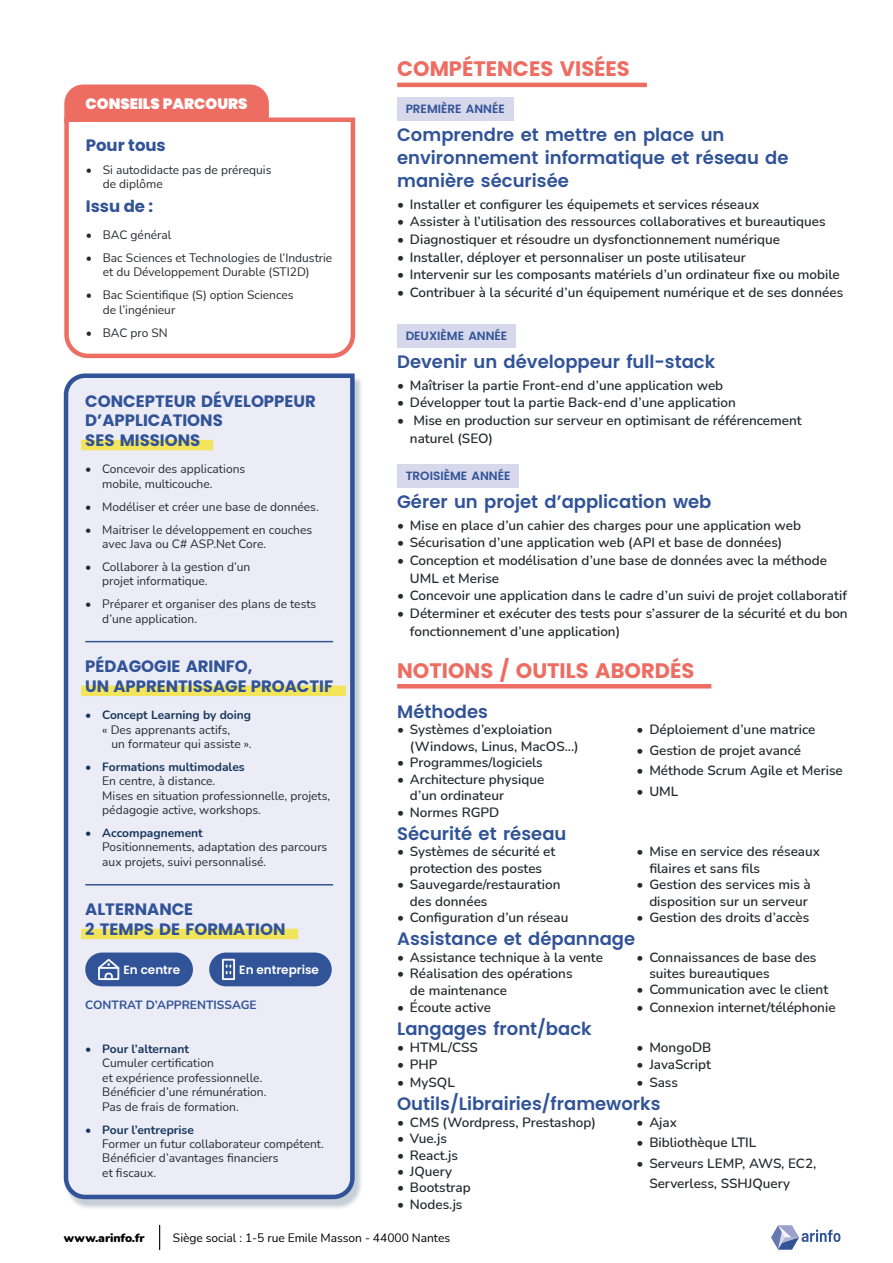
<style>
.page{position:relative;width:893px;height:1263px;background:#fff}
.page>*{position:absolute;margin:0;border:0;box-sizing:border-box;transform-origin:0 0}
.t1{font:700 21px "Poppins";color:#ed6d63}
.t2{font:600 18px/23.1px "Poppins";color:#315397}
.t3{font:700 16.5px/19.8px "Poppins";color:#315397}
.t4{font:900 15px "Poppins";color:#fff}
.t5{font:600 13.5px/16.5px "Nunito";color:#272931}
.t6{font:12px/14.4px "Nunito";color:#272931}
.t7{font:700 12px "Nunito";color:#16365b}
.t8{font:12px "Nunito";color:#000}
.t9{font:600 12px "Poppins";color:#315397}
.t10{font:700 12px "Nunito";color:#315397}
.t11{font:600 12px "Poppins";color:#fff}
.t12{font:900 12px "Nunito";letter-spacing:-.01em;color:#000}
</style>
<div class="page">
<svg style="left:771px;top:1225px;width:69px;height:24px"></svg>
<div style="left:64px;top:377px;width:299px;height:833px;background:#16365b;opacity:.25"></div>
<svg style="left:63px;top:373px;width:294px;height:828px"></svg>
<hr style="left:397px;top:83px;width:250px;height:4px;background:#ed6d63">
<div style="left:397px;top:98px;width:116px;height:23px;background:#d7d8eb"></div>
<div style="left:397px;top:325px;width:119px;height:23px;background:#d7d8eb"></div>
<div style="left:397px;top:465px;width:122px;height:23px;background:#d7d8eb"></div>
<hr style="left:397px;top:684px;width:314px;height:4px;background:#ed6d63">
<svg style="left:159px;top:1225px;width:1px;height:25px"></svg>
<div style="left:64px;top:84px;width:205px;height:31px;background:#ed6d63"></div>
<svg style="left:64px;top:115px;width:292px;height:244px"></svg>
<p class="t4" style="left:86px;top:95px;width:164px">CONSEILS PARCOURS</p>
<p class="t3" style="left:86px;top:135px;width:82px">Pour tous</p>
<p class="t6" style="left:103px;top:162px;width:170px;text-indent:-17px">• Si autodidacte pas de prérequis de diplôme</p>
<p class="t3" style="left:86px;top:196px;width:69px">Issu de :</p>
<p class="t6" style="left:86px;top:227px;width:87px">• BAC général</p>
<p class="t6" style="left:86px;top:250px;width:248px;text-align:center">• Bac Sciences et Technologies de l’Industrie et du Développement Durable (STI2D)</p>
<p class="t6" style="left:103px;top:287px;width:192px;text-indent:-17px">• Bac Scientifique (S) option Sciences de l’ingénieur</p>
<p class="t6" style="left:86px;top:325px;width:84px">• BAC pro SN</p>
<p class="t3" style="left:85px;top:391px;width:232px">CONCEPTEUR DÉVELOPPEUR<br>D’APPLICATIONS<br>SES MISSIONS</p>
<p class="t6" style="left:102px;top:461px;width:144px;text-indent:-17px">• Concevoir des applications mobile, multicouche.</p>
<p class="t6" style="left:85px;top:499px;width:235px">• Modéliser et créer une base de données.</p>
<p class="t6" style="left:102px;top:522px;width:211px;text-indent:-17px">• Maitriser le développement en couches avec Java ou C# ASP.Net Core.</p>
<p class="t6" style="left:102px;top:559px;width:150px;text-indent:-17px">• Collaborer à la gestion d’un projet informatique.</p>
<p class="t6" style="left:102px;top:596px;width:216px;text-indent:-17px">• Préparer et organiser des plans de tests d’une application.</p>
<p class="t3" style="left:85px;top:656px;width:249px">PÉDAGOGIE ARINFO,<br>UN APPRENTISSAGE PROACTIF</p>
<p class="t7" style="left:85px;top:706px;width:167px">• Concept Learning by doing</p>
<p class="t6" style="left:112px;top:722px;width:142px;text-indent:-9px">« Des apprenants actifs,<br>un formateur qui assiste ».</p>
<p class="t7" style="left:85px;top:758px;width:161px">• Formations multimodales</p>
<p class="t6" style="left:102px;top:773px;width:229px">En centre, à distance.<br>Mises en situation professionnelle, projets, pédagogie active, workshops.</p>
<p class="t7" style="left:85px;top:824px;width:119px">• Accompagnement</p>
<p class="t6" style="left:102px;top:839px;width:227px">Positionnements, adaptation des parcours aux projets, suivi personnalisé.</p>
<p class="t3" style="left:85px;top:900px;width:202px">ALTERNANCE<br>2 TEMPS DE FORMATION</p>
<p class="t11" style="left:124px;top:962px;width:58px">En centre</p>
<p class="t11" style="left:239px;top:962px;width:81px">En entreprise</p>
<p class="t10" style="left:85px;top:997px;width:173px">CONTRAT D’APPRENTISSAGE</p>
<p class="t7" style="left:85px;top:1040px;width:105px">• Pour l’alternant</p>
<p class="t6" style="left:102px;top:1055px;width:166px">Cumuler certification<br>et expérience professionnelle.<br>Bénéficier d’une rémunération.<br>Pas de frais de formation.</p>
<p class="t7" style="left:85px;top:1121px;width:110px">• Pour l’entreprise</p>
<p class="t6" style="left:102px;top:1136px;width:223px">Former un futur collaborateur compétent.<br>Bénéficier d’avantages financiers<br>et fiscaux.</p>
<h1 class="t1" style="left:397px;top:57px;width:234px">COMPÉTENCES VISÉES</h1>
<p class="t9" style="left:406px;top:102px;width:101px">PREMIÈRE ANNÉE</p>
<h2 class="t2" style="left:397px;top:123px;width:393px">Comprendre et mettre en place un environnement informatique et réseau de manière sécurisée</h2>
<p class="t5" style="left:397px;top:195px;width:364px">• Installer et configurer les équipemets et services réseaux</p>
<p class="t5" style="left:397px;top:213px;width:430px">• Assister à l’utilisation des ressources collaboratives et bureautiques</p>
<p class="t5" style="left:397px;top:231px;width:384px">• Diagnostiquer et résoudre un dysfonctionnement numérique</p>
<p class="t5" style="left:397px;top:248px;width:350px">• Installer, déployer et personnaliser un poste utilisateur</p>
<p class="t5" style="left:397px;top:266px;width:444px">• Intervenir sur les composants matériels d’un ordinateur fixe ou mobile</p>
<p class="t5" style="left:397px;top:284px;width:448px">• Contribuer à la sécurité d’un équipement numérique et de ses données</p>
<p class="t9" style="left:406px;top:329px;width:103px">DEUXIÈME ANNÉE</p>
<h2 class="t2" style="left:397px;top:350px;width:320px">Devenir un développeur full-stack</h2>
<p class="t5" style="left:397px;top:376px;width:328px">• Maîtriser la partie Front-end d’une application web</p>
<p class="t5" style="left:397px;top:394px;width:340px">• Développer tout la partie Back-end d’une application</p>
<p class="t5" style="left:410px;top:411px;width:393px;line-height:17.7px;text-indent:-13px">• Mise en production sur serveur en optimisant de référencement naturel (SEO)</p>
<p class="t9" style="left:406px;top:469px;width:106px">TROISIÈME ANNÉE</p>
<h2 class="t2" style="left:397px;top:490px;width:316px">Gérer un projet d’application web</h2>
<p class="t5" style="left:397px;top:516px;width:405px">• Mise en place d’un cahier des charges pour une application web</p>
<p class="t5" style="left:397px;top:534px;width:387px">• Sécurisation d’une application web (API et base de données)</p>
<p class="t5" style="left:410px;top:551px;width:419px;line-height:17.7px;text-indent:-13px">• Conception et modélisation d’une base de données avec la méthode<br>UML et Merise</p>
<p class="t5" style="left:397px;top:587px;width:451px">• Concevoir une application dans le cadre d’un suivi de projet collaboratif</p>
<p class="t5" style="left:410px;top:604px;width:439px;line-height:17.7px;text-indent:-13px">• Déterminer et exécuter des tests pour s’assurer de la sécurité et du bon fonctionnement d’une application)</p>
<h1 class="t1" style="left:397px;top:658px;width:299px">NOTIONS / OUTILS ABORDÉS</h1>
<h2 class="t2" style="left:397px;top:700px;width:92px">Méthodes</h2>
<p class="t5" style="left:410px;top:721px;width:170px;text-indent:-13px">• Systèmes d’exploiation (Windows, Linus, MacOS...)</p>
<p class="t5" style="left:397px;top:754px;width:147px">• Programmes/logiciels</p>
<p class="t5" style="left:410px;top:770px;width:136px;text-indent:-13px">• Architecture physique d’un ordinateur</p>
<p class="t5" style="left:397px;top:803px;width:104px">• Normes RGPD</p>
<p class="t5" style="left:637px;top:721px;width:180px">• Déploiement d’une matrice</p>
<p class="t5" style="left:637px;top:741px;width:166px">• Gestion de projet avancé</p>
<p class="t5" style="left:637px;top:762px;width:208px">• Méthode Scrum Agile et Merise</p>
<p class="t5" style="left:637px;top:782px;width:43px">• UML</p>
<h2 class="t2" style="left:397px;top:822px;width:171px">Sécurité et réseau</h2>
<p class="t5" style="left:397px;top:843px;width:160px;text-align:center">• Systèmes de sécurité et protection des postes</p>
<p class="t5" style="left:410px;top:875px;width:152px;text-indent:-13px">• Sauvegarde/restauration des données</p>
<p class="t5" style="left:397px;top:908px;width:173px">• Configuration d’un réseau</p>
<p class="t5" style="left:649px;top:843px;width:172px;text-indent:-13px">• Mise en service des réseaux filaires et sans fils</p>
<p class="t5" style="left:637px;top:875px;width:176px;text-align:right">• Gestion des services mis à disposition sur un serveur</p>
<p class="t5" style="left:637px;top:908px;width:174px">• Gestion des droits d’accès</p>
<h2 class="t2" style="left:397px;top:927px;width:240px">Assistance et dépannage</h2>
<p class="t5" style="left:397px;top:948px;width:207px">• Assistance technique à la vente</p>
<p class="t5" style="left:410px;top:965px;width:164px;text-indent:-13px">• Réalisation des opérations de maintenance</p>
<p class="t5" style="left:397px;top:999px;width:95px">• Écoute active</p>
<p class="t5" style="left:649px;top:948px;width:169px;text-indent:-13px">• Connaissances de base des suites bureautiques</p>
<p class="t5" style="left:637px;top:981px;width:193px">• Communication avec le client</p>
<p class="t5" style="left:637px;top:999px;width:201px">• Connexion internet/téléphonie</p>
<h2 class="t2" style="left:397px;top:1017px;width:196px">Langages front/back</h2>
<p class="t5" style="left:397px;top:1038px;width:82px">• HTML/CSS</p>
<p class="t5" style="left:397px;top:1056px;width:42px">• PHP</p>
<p class="t5" style="left:397px;top:1073px;width:59px">• MySQL</p>
<p class="t5" style="left:637px;top:1038px;width:76px">• MongoDB</p>
<p class="t5" style="left:637px;top:1056px;width:76px">• JavaScript</p>
<p class="t5" style="left:637px;top:1073px;width:43px">• Sass</p>
<h2 class="t2" style="left:397px;top:1092px;width:265px">Outils/Librairies/frameworks</h2>
<p class="t5" style="left:397px;top:1113px;width:200px">• CMS (Wordpress, Prestashop)</p>
<p class="t5" style="left:397px;top:1129px;width:51px">• Vue.js</p>
<p class="t5" style="left:397px;top:1146px;width:62px">• React.js</p>
<p class="t5" style="left:397px;top:1162px;width:57px">• JQuery</p>
<p class="t5" style="left:397px;top:1179px;width:75px">• Bootstrap</p>
<p class="t5" style="left:397px;top:1195px;width:67px">• Nodes.js</p>
<p class="t5" style="left:637px;top:1113px;width:42px">• Ajax</p>
<p class="t5" style="left:637px;top:1134px;width:121px">• Bibliothèque LTIL</p>
<p class="t5" style="left:649px;top:1152px;width:169px;line-height:20.5px;text-indent:-13px">• Serveurs LEMP, AWS, EC2,<br>Serverless, SSHJQuery</p>
<p class="t12" style="left:64px;top:1229px;width:82px">www.arinfo.fr</p>
<p class="t8" style="left:173px;top:1229px;width:279px">Siège social : 1-5 rue Emile Masson - 44000 Nantes</p>
</div>
